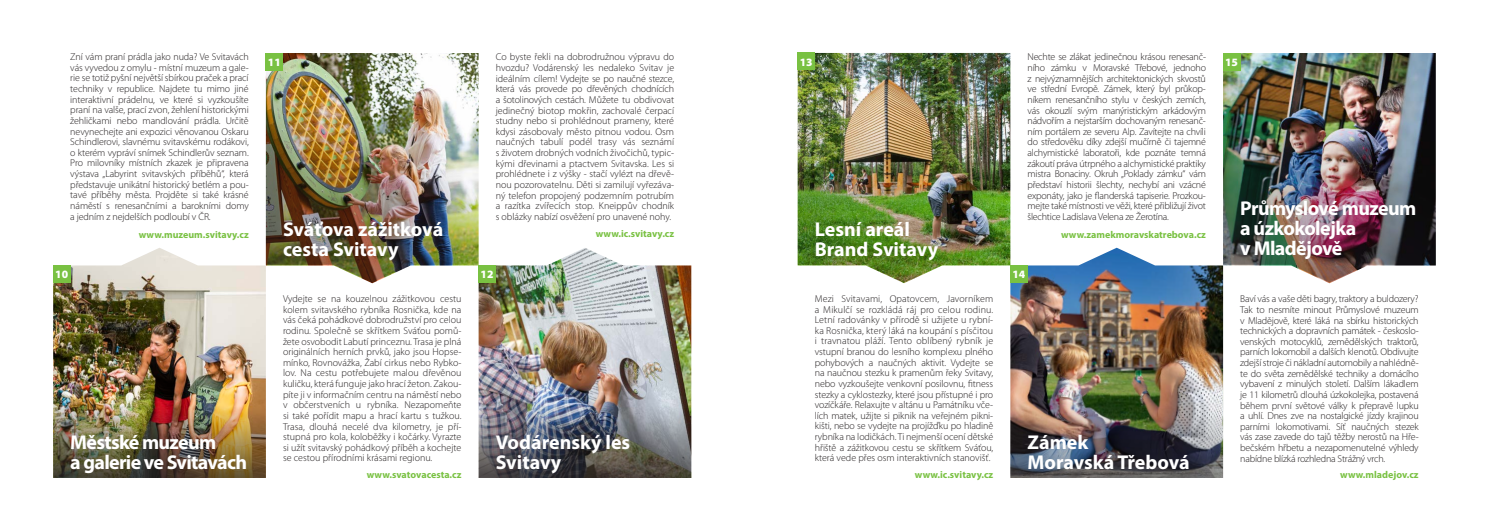
<style>
.page{position:relative;width:1489px;height:532px;background:#fff}
.page>*{position:absolute;margin:0;border:0;box-sizing:border-box;transform-origin:0 0}
.t1{font:700 20px/20px "Myriad Pro";letter-spacing:-.01em;color:#fff}
.t2{font:700 20px/20px "Myriad Pro";letter-spacing:-.03em;color:#fff}
.t3{font:700 20px/20px "Myriad Pro";letter-spacing:-.035em;color:#fff}
.t4{font:900 11.25px "Myriad Pro";color:#fff}
.t5{font:300 10px/10.6px "Myriad Pro";letter-spacing:-.01em;color:#231f20;text-align:justify}
.t6{font:700 10px "Myriad Pro";color:#79c142}
</style>
<div class="page">
<img style="left:1222px;top:53px;width:213px;height:229px">
<img style="left:478px;top:248px;width:213px;height:230px">
<img style="left:53px;top:248px;width:213px;height:230px">
<img style="left:797px;top:52px;width:213px;height:230px">
<img style="left:266px;top:53px;width:212px;height:229px">
<img style="left:1010px;top:248px;width:212px;height:230px">
<div style="left:797px;top:53px;width:17px;height:17px;background:#79c142"></div>
<div style="left:53px;top:265px;width:17px;height:17px;background:#79c142"></div>
<div style="left:1010px;top:265px;width:17px;height:17px;background:#79c142"></div>
<div style="left:266px;top:53px;width:17px;height:17px;background:#79c142"></div>
<div style="left:1222px;top:53px;width:17px;height:17px;background:#79c142"></div>
<div style="left:478px;top:265px;width:17px;height:17px;background:#79c142"></div>
<p class="t5" style="left:70px;top:52px;width:180px">Zní vám praní prádla jako nuda? Ve Svitavách vás vyvedou z omylu - místní muzeum a gale&shy;rie se totiž pyšní největší sbírkou praček a prací techniky v republice. Najdete tu mimo jiné interaktivní prádelnu, ve které si vyzkoušíte praní na valše, prací zvon, žehlení historickými žehličkami nebo mandlování prádla. Určitě nevynechejte ani expozici věnovanou Oskaru Schindlerovi, slavnému svitavskému rodákovi, o kterém vypráví snímek Schindlerův seznam.<br>Pro milovníky místních zkazek je připravena výstava „Labyrint svitavských příběhů“, která představuje unikátní historický betlém a pou&shy;tavé příběhy města. Projděte si také krásné náměstí s renesančními a barokními domy a jedním z nejdelších podloubí v ČR.</p>
<p class="t6" style="left:139px;top:228px;width:111px">www.muzeum.svitavy.cz</p>
<h1 class="t1" style="left:283px;top:218px;width:162px">Sváťova zážitková cesta Svitavy</h1>
<p class="t5" style="left:495px;top:52px;width:180px">Co byste řekli na dobrodružnou výpravu do hvozdu? Vodárenský les nedaleko Svitav je ideálním cílem! Vydejte se po naučné stezce, která vás provede po dřevěných chodnících a šotolinových cestách. Můžete tu obdivovat jedinečný biotop mokřin, zachovalé čerpací studny nebo si prohlédnout prameny, které kdysi zásobovaly město pitnou vodou. Osm naučných tabulí podél trasy vás seznámí s životem drobných vodních živočichů, typic&shy;kými dřevinami a ptactvem Svitavska. Les si prohlédnete i z výšky - stačí vylézt na dřevě&shy;nou pozorovatelnu. Děti si zamilují vyřezáva&shy;ný telefon propojený podzemním potrubím a razítka zvířecích stop. Kneippův chodník s oblázky nabízí osvěžení pro unavené nohy.</p>
<p class="t5" style="left:1027px;top:52px;width:180px">Nechte se zlákat jedinečnou krásou renesanč&shy;ního zámku v Moravské Třebové, jednoho z nejvýznamnějších architektonických skvostů ve střední Evropě. Zámek, který byl průkop&shy;níkem renesančního stylu v českých zemích, vás okouzlí svým manýristickým arkádovým nádvořím a nejstarším dochovaným renesanč&shy;ním portálem ze severu Alp. Zavítejte na chvíli do středověku díky zdejší mučírně či tajemné alchymistické laboratoři, kde poznáte temná zákoutí práva útrpného a alchymistické praktiky mistra Bonaciny. Okruh „Poklady zámku“ vám představí historii šlechty, nechybí ani vzácné exponáty, jako je flanderská tapiserie. Prozkou&shy;mejte také místnosti ve věži, které přibližují život šlechtice Ladislava Velena ze Žerotína.</p>
<p class="t4" style="left:799px;top:54px;width:14px">13</p>
<p class="t4" style="left:268px;top:54px;width:14px">11</p>
<p class="t4" style="left:1224px;top:54px;width:14px">15</p>
<h1 class="t2" style="left:1240px;top:198px;width:177px">Průmyslové muzeum a úzkokolejka<br>v Mladějově</h1>
<h1 class="t1" style="left:814px;top:218px;width:125px">Lesní areál<br>Brand Svitavy</h1>
<p class="t6" style="left:1061px;top:228px;width:146px">www.zamekmoravskatrebova.cz</p>
<p class="t6" style="left:596px;top:227px;width:80px">www.ic.svitavy.cz</p>
<p class="t4" style="left:55px;top:267px;width:14px">10</p>
<p class="t4" style="left:1012px;top:267px;width:14px">14</p>
<p class="t4" style="left:480px;top:267px;width:14px">12</p>
<h1 class="t3" style="left:70px;top:432px;width:178px">Městské muzeum<br>a galerie ve Svitavách</h1>
<p class="t5" style="left:283px;top:293px;width:180px">Vydejte se na kouzelnou zážitkovou cestu kolem svitavského rybníka Rosnička, kde na vás čeká pohádkové dobrodružství pro celou rodinu. Společně se skřítkem Sváťou pomů&shy;žete osvobodit Labutí princeznu. Trasa je plná originálních herních prvků, jako jsou Hopse&shy;mínko, Rovnovážka, Žabí cirkus nebo Rybko&shy;lov. Na cestu potřebujete malou dřevěnou kuličku, která funguje jako hrací žeton. Zakou&shy;píte ji v informačním centru na náměstí nebo v občerstveních u rybníka. Nezapomeňte si také pořídit mapu a hrací kartu s tužkou.<br>Trasa, dlouhá necelé dva kilometry, je pří&shy;stupná pro kola, koloběžky i kočárky. Vyrazte si užít svitavský pohádkový příběh a kochejte se cestou přírodními krásami regionu.</p>
<p class="t6" style="left:367px;top:467px;width:96px">www.svatovacesta.cz</p>
<h1 class="t1" style="left:495px;top:432px;width:136px">Vodárenský les<br>Svitavy</h1>
<p class="t5" style="left:814px;top:293px;width:180px">Mezi Svitavami, Opatovcem, Javorníkem a Mikulčí se rozkládá ráj pro celou rodinu.<br>Letní radovánky v přírodě si užijete u rybní&shy;ka Rosnička, který láká na koupání s písčitou i travnatou pláží. Tento oblíbený rybník je vstupní branou do lesního komplexu plného pohybových a naučných aktivit. Vydejte se na naučnou stezku k pramenům řeky Svitavy, nebo vyzkoušejte venkovní posilovnu, fitness stezky a cyklostezky, které jsou přístupné i pro vozíčkáře. Relaxujte v altánu u Památníku vče&shy;lích matek, užijte si piknik na veřejném pikni&shy;kišti, nebo se vydejte na projížďku po hladině rybníka na lodičkách. Ti nejmenší ocení dětské hřiště a zážitkovou cestu se skřítkem Sváťou, která vede přes osm interaktivních stanovišť.</p>
<p class="t5" style="left:1240px;top:293px;width:180px">Baví vás a vaše děti bagry, traktory a buldozery?<br>Tak to nesmíte minout Průmyslové muzeum v Mladějově, které láká na sbírku historických technických a dopravních památek - českoslo&shy;venských motocyklů, zemědělských traktorů, parních lokomobil a dalších klenotů. Obdivujte zdejší stroje či nákladní automobily a nahlédně&shy;te do světa zemědělské techniky a domácího vybavení z minulých století. Dalším lákadlem je 11 kilometrů dlouhá úzkokolejka, postavená během první světové války k přepravě lupku a uhlí. Dnes zve na nostalgické jízdy krajinou parními lokomotivami. Síť naučných stezek vás zase zavede do tajů těžby nerostů na Hře&shy;bečském hřbetu a nezapomenutelné výhledy nabídne blízká rozhledna Strážný vrch.</p>
<h1 class="t1" style="left:1027px;top:432px;width:164px">Zámek<br>Moravská Třebová</h1>
<p class="t6" style="left:914px;top:467px;width:80px">www.ic.svitavy.cz</p>
<p class="t6" style="left:1340px;top:467px;width:80px">www.mladejov.cz</p>
</div>
